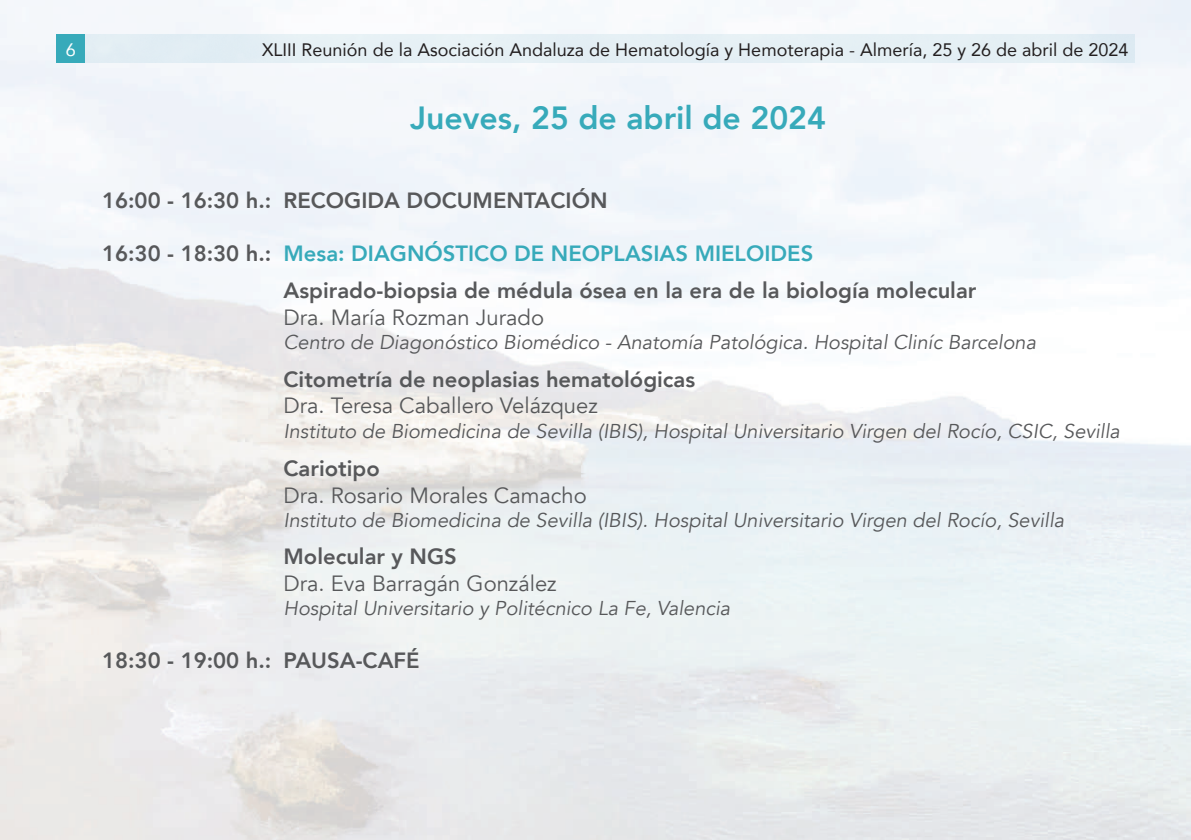
<style>
.page{position:relative;width:1191px;height:840px;background:#fff}
.page>*{position:absolute;margin:0;border:0;box-sizing:border-box;transform-origin:0 0}
.t1{font:800 32px "Avenir";color:#37aaba}
.t2{font:800 22px/37.8px "Avenir";color:#57585a}
.t3{font:22px "Avenir";color:#57585a}
.t4{font:italic 20px "Avenir";color:#57585a}
.t5{font:18px "Avenir";color:#231f20}
.t6{font:18px "Avenir";color:#fff}
.s1{color:#37aaba}
</style>
<div class="page">
<img style="left:0;top:0;width:1191px;height:839px">
<div style="left:85px;top:34px;width:1049px;height:28px;background:#e4eff4"></div>
<div style="left:57px;top:34px;width:28px;height:28px;background:#37aaba"></div>
<p class="t6" style="left:66px;top:35px;width:12px">6</p>
<p class="t5" style="left:262px;top:35px;width:868px">XLIII Reunión de la Asociación Andaluza de Hematología y Hemoterapia - Almería, 25 y 26 de abril de 2024</p>
<h1 class="t1" style="left:410px;top:92px;width:417px">Jueves, 25 de abril de 2024</h1>
<p class="t2" style="left:102px;top:181px;width:507px">16:00 - 16:30 h.: RECOGIDA DOCUMENTACIÓN</p>
<p class="t2" style="left:283px;top:234px;width:694px;text-indent:-181px">16:30 - 18:30 h.: <span class="s1">Mesa: DIAGNÓSTICO DE NEOPLASIAS MIELOIDES<br></span>Aspirado-biopsia de médula ósea en la era de la biología molecular</p>
<p class="t3" style="left:283px;top:304px;width:262px">Dra. María Rozman Jurado</p>
<p class="t4" style="left:283px;top:330px;width:754px">Centro de Diagonóstico Biomédico - Anatomía Patológica. Hospital Cliníc Barcelona</p>
<p class="t2" style="left:283px;top:360px;width:413px">Citometría de neoplasias hematológicas</p>
<p class="t3" style="left:283px;top:392px;width:316px">Dra. Teresa Caballero Velázquez</p>
<p class="t4" style="left:283px;top:419px;width:838px">Instituto de Biomedicina de Sevilla (IBIS), Hospital Universitario Virgen del Rocío, CSIC, Sevilla</p>
<p class="t2" style="left:283px;top:449px;width:98px">Cariotipo</p>
<p class="t3" style="left:283px;top:481px;width:305px">Dra. Rosario Morales Camacho</p>
<p class="t4" style="left:283px;top:507px;width:782px">Instituto de Biomedicina de Sevilla (IBIS). Hospital Universitario Virgen del Rocío, Sevilla</p>
<p class="t2" style="left:283px;top:537px;width:175px">Molecular y NGS</p>
<p class="t3" style="left:283px;top:569px;width:275px">Dra. Eva Barragán González</p>
<p class="t4" style="left:283px;top:595px;width:448px">Hospital Universitario y Politécnico La Fe, Valencia</p>
<p class="t2" style="left:102px;top:640px;width:319px">18:30 - 19:00 h.: PAUSA-CAFÉ</p>
</div>
